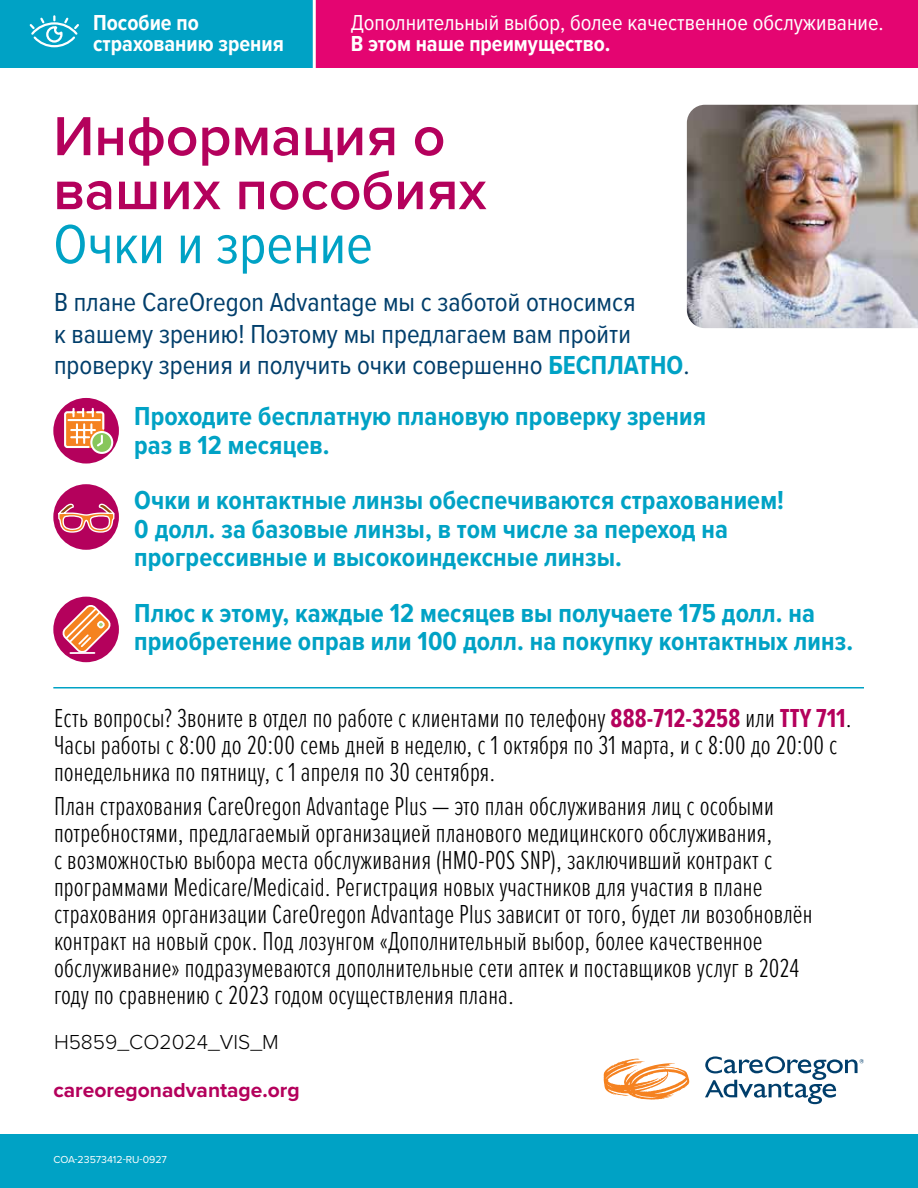
<style>
.page{position:relative;width:918px;height:1188px;background:#fff}
.page>*{position:absolute;margin:0;border:0;box-sizing:border-box;transform-origin:0 0}
.t1{font:600 57px/54px "Proxima Nova";color:#b4015c}
.t2{font:57px "Proxima Nova Cond";color:#00a2c5}
.t3{font:300 27px/27px "Proxima Nova Ex Cn";letter-spacing:.005em;color:#000}
.t4{font:700 27px/28.5px "Proxima Nova Cond";letter-spacing:.005em;color:#00a2c5}
.t5{font:27px/31.5px "Proxima Nova Cond";color:#003e6b}
.t6{font:22.5px "Proxima Nova Cond";color:#fff}
.t7{font:700 22.5px/21px "Proxima Nova Cond";color:#fff}
.t8{font:700 21px "Proxima Nova";color:#b4015c}
.t9{font:300 21px "Proxima Nova";color:#000}
.t10{font:10.5px "Proxima Nova";color:#fff}
.s1{font-weight:700;color:#00a2c5}
.s2{font-weight:700;color:#b4015c}
</style>
<div class="page">
<div style="left:0;top:1134px;width:918px;height:54px;background:#00a2c5"></div>
<hr style="left:53px;top:687px;width:811px;height:1px;background:#00a2c5">
<div style="left:314px;top:0;width:604px;height:68px;background:#e40571"></div>
<div style="left:0;top:0;width:314px;height:68px;background:#00a2c5"></div>
<hr style="left:313px;top:0;width:3px;height:72px;background:#fff">
<svg style="left:604px;top:1059px;width:85px;height:41px"></svg>
<svg style="left:705px;top:1056px;width:159px;height:48px"></svg>
<svg style="left:29px;top:15px;width:50px;height:33px"></svg>
<div style="left:53px;top:597px;width:66px;height:65px;background:#b4015c;border-radius:50%"></div>
<svg style="left:53px;top:484px;width:66px;height:66px"></svg>
<svg style="left:53px;top:398px;width:66px;height:66px"></svg>
<svg style="left:57px;top:397px;width:59px;height:260px"></svg>
<hr style="left:70px;top:652px;width:24px;height:2px;background:#fff">
<img style="left:687px;top:105px;width:231px;height:223px">
<p class="t7" style="left:93px;top:11px;width:192px">Пособие по страхованию зрения</p>
<p class="t6" style="left:351px;top:6px;width:534px">Дополнительный выбор, более качественное обслуживание.</p>
<p class="t7" style="left:351px;top:33px;width:261px">В этом наше преимущество.</p>
<h1 class="t1" style="left:53px;top:108px;width:435px">Информация о ваших пособиях</h1>
<h1 class="t2" style="left:53px;top:202px;width:321px">Очки и зрение</h1>
<p class="t5" style="left:54px;top:285px;width:637px">В плане CareOregon Advantage мы с заботой относимся<br>к вашему зрению! Поэтому мы предлагаем вам пройти проверку зрения и получить очки совершенно <span class="s1">БЕСПЛАТНО</span>.</p>
<p class="t4" style="left:134px;top:401px;width:573px">Проходите бесплатную плановую проверку зрения раз в 12 месяцев.</p>
<p class="t4" style="left:134px;top:485px;width:651px">Очки и контактные линзы обеспечиваются страхованием!<br>0 долл. за базовые линзы, в том числе за переход на прогрессивные и высокоиндексные линзы.</p>
<p class="t4" style="left:134px;top:598px;width:721px">Плюс к этому, каждые 12 месяцев вы получаете 175 долл. на приобретение оправ или 100 долл. на покупку контактных линз.</p>
<p class="t3" style="left:54px;top:703px;width:799px">Есть вопросы? Звоните в отдел по работе с клиентами по телефону <span class="s2">888-712-3258</span> или <span class="s2">TTY 711</span>.<br>Часы работы с 8:00 до 20:00 семь дней в неделю, с 1 октября по 31 марта, и с 8:00 до 20:00 с понедельника по пятницу, с 1 апреля по 30 сентября.</p>
<p class="t3" style="left:54px;top:791px;width:760px">План страхования CareOregon Advantage Plus — это план обслуживания лиц с особыми потребностями, предлагаемый организацией планового медицинского обслуживания,<br>с возможностью выбора места обслуживания (HMO-POS SNP), заключивший контракт с программами Medicare/Medicaid. Регистрация новых участников для участия в плане страхования организации CareOregon Advantage Plus зависит от того, будет ли возобновлён контракт на новый срок. Под лозунгом «Дополнительный выбор, более качественное обслуживание» подразумеваются дополнительные сети аптек и поставщиков услуг в 2024 году по сравнению с 2023 годом осуществления плана.</p>
<p class="t9" style="left:54px;top:1026px;width:226px">H5859_CO2024_VIS_M</p>
<p class="t8" style="left:53px;top:1074px;width:248px">careoregonadvantage.org</p>
<p class="t10" style="left:53px;top:1152px;width:115px">COA-23573412-RU-0927</p>
</div>
